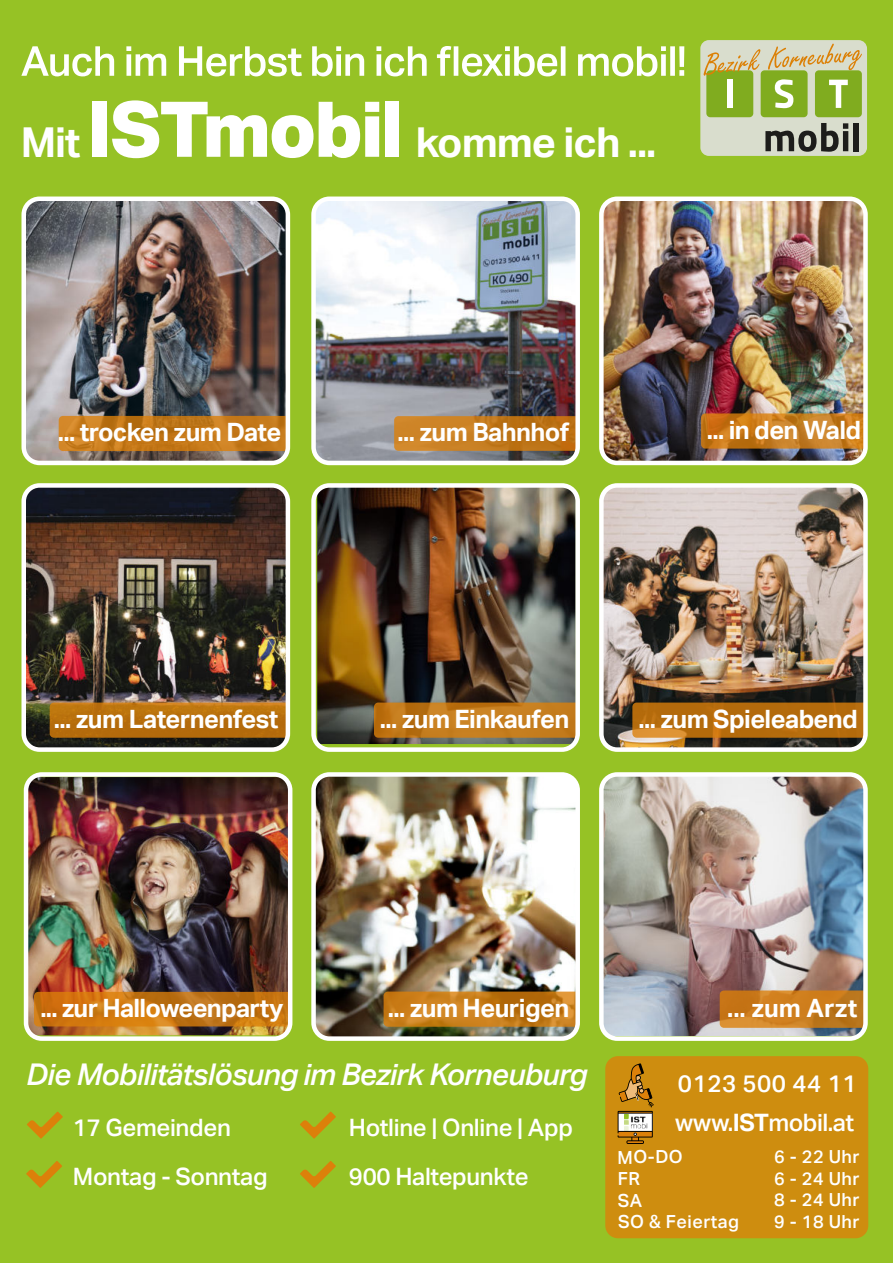
<style>
.page{position:relative;width:893px;height:1263px;background:#96c225}
.page>*{position:absolute;margin:0;border:0;box-sizing:border-box;transform-origin:0 0}
.t1{font:700 41.25px "Aktiv Grotesk";letter-spacing:-.025em;color:#fff}
.t2{font:italic 500 30px "Aktiv Grotesk";letter-spacing:-.025em;color:#fff}
.t3{font:700 25.2px "Aktiv Grotesk";letter-spacing:-.025em;color:#fff}
.t4{font:500 24px/49.3px "Aktiv Grotesk";letter-spacing:-.015em;color:#fff}
.t5{font:500 24px/39.3px "Aktiv Grotesk";letter-spacing:.015em;color:#fff}
.t6{font:500 18px/21.5px "Aktiv Grotesk";letter-spacing:.02em;color:#fff}
.s1{font-weight:800;font-size:76.95px}
.s2{font-weight:700}
</style>
<div class="page">
<div style="left:700px;top:40px;width:167px;height:116px;background:#d9ddcd;border-radius:9px"></div>
<div style="left:706px;top:70px;width:47px;height:47px;background:#80ac1f;border-radius:4px"></div>
<div style="left:727px;top:80px;width:6px;height:28px;background:#fff"></div>
<div style="left:761px;top:70px;width:47px;height:47px;background:#80ac1f;border-radius:4px"></div>
<svg style="left:775px;top:79px;width:18px;height:29px"></svg>
<div style="left:815px;top:70px;width:47px;height:47px;background:#80ac1f;border-radius:4px"></div>
<svg style="left:829px;top:80px;width:19px;height:28px"></svg>
<svg style="left:765px;top:123px;width:83px;height:29px"></svg>
<div style="left:854px;top:123px;width:5px;height:28px;background:#1d1d1b"></div>
<svg style="left:704px;top:49px;width:56px;height:27px"></svg>
<svg style="left:768px;top:44px;width:94px;height:26px"></svg>
<div style="left:605px;top:1056px;width:263px;height:182px;background:#ce8d0f;border-radius:13px"></div>
<svg style="left:618px;top:1063px;width:36px;height:81px"></svg>
<svg style="left:21px;top:46px;width:663px;height:30px"></svg>
<svg style="left:27px;top:1111px;width:36px;height:27px"></svg>
<svg style="left:26px;top:1161px;width:36px;height:27px"></svg>
<svg style="left:300px;top:1111px;width:36px;height:27px"></svg>
<svg style="left:300px;top:1161px;width:36px;height:27px"></svg>
<img style="left:604px;top:777px;width:259px;height:259px">
<svg style="left:720px;top:990px;width:143px;height:38px"></svg>
<div style="left:599px;top:772px;width:269px;height:269px;border:4px solid #fff;border-radius:16px"></div>
<img style="left:316px;top:777px;width:259px;height:259px">
<svg style="left:384px;top:991px;width:191px;height:36px"></svg>
<div style="left:311px;top:772px;width:269px;height:269px;border:4px solid #fff;border-radius:16px"></div>
<img style="left:29px;top:777px;width:258px;height:258px">
<svg style="left:34px;top:992px;width:253px;height:34px"></svg>
<div style="left:24px;top:772px;width:268px;height:269px;border:4px solid #fff;border-radius:16px"></div>
<img style="left:604px;top:488px;width:259px;height:259px">
<svg style="left:632px;top:702px;width:231px;height:36px"></svg>
<div style="left:599px;top:483px;width:269px;height:269px;border:4px solid #fff;border-radius:16px"></div>
<img style="left:317px;top:488px;width:258px;height:256px">
<svg style="left:374px;top:702px;width:201px;height:36px"></svg>
<div style="left:311px;top:483px;width:269px;height:269px;border:4px solid #fff;border-radius:16px"></div>
<img style="left:26px;top:488px;width:259px;height:259px">
<svg style="left:50px;top:702px;width:235px;height:36px"></svg>
<div style="left:21px;top:483px;width:269px;height:269px;border:4px solid #fff;border-radius:16px"></div>
<img style="left:604px;top:201px;width:259px;height:259px">
<svg style="left:701px;top:413px;width:162px;height:36px"></svg>
<div style="left:599px;top:196px;width:269px;height:269px;border:4px solid #fff;border-radius:16px"></div>
<img style="left:316px;top:201px;width:259px;height:259px">
<svg style="left:394px;top:416px;width:181px;height:35px"></svg>
<div style="left:311px;top:196px;width:269px;height:269px;border:4px solid #fff;border-radius:16px"></div>
<img style="left:26px;top:201px;width:259px;height:259px">
<svg style="left:59px;top:416px;width:226px;height:35px"></svg>
<div style="left:21px;top:196px;width:269px;height:269px;border:4px solid #fff;border-radius:16px"></div>
<h1 class="t1" style="left:21px;top:126px;width:637px">Mit <span class="s1">ISTmobil</span> komme ich ...</h1>
<p class="t3" style="left:58px;top:422px;width:225px">... trocken zum Date</p>
<p class="t3" style="left:398px;top:422px;width:173px">... zum Bahnhof</p>
<p class="t3" style="left:707px;top:420px;width:156px">... in den Wald</p>
<p class="t3" style="left:54px;top:709px;width:226px">... zum Laternenfest</p>
<p class="t3" style="left:380px;top:709px;width:191px">... zum Einkaufen</p>
<p class="t3" style="left:638px;top:709px;width:221px">... zum Spieleabend</p>
<p class="t3" style="left:40px;top:998px;width:245px">... zur Halloweenparty</p>
<p class="t3" style="left:388px;top:998px;width:183px">... zum Heurigen</p>
<p class="t3" style="left:727px;top:998px;width:132px">... zum Arzt</p>
<p class="t2" style="left:26px;top:1063px;width:563px">Die Mobilitätslösung im Bezirk Korneuburg</p>
<p class="t4" style="left:73px;top:1104px;width:196px">17 Gemeinden<br>Montag - Sonntag</p>
<p class="t4" style="left:349px;top:1104px;width:226px">Hotline | Online | App<br>900 Haltepunkte</p>
<p class="t5" style="left:675px;top:1066px;width:183px">0123 500 44 11 www.<span class="s2">IST</span>mobil.at</p>
<p class="t6" style="left:618px;top:1148px;width:123px">MO-DO<br>FR<br>SA<br>SO &amp; Feiertag</p>
<p class="t6" style="left:774px;top:1147px;width:87px;text-align:justify">6 - 22 Uhr 6 - 24 Uhr 8 - 24 Uhr 9 - 18 Uhr</p>
</div>
